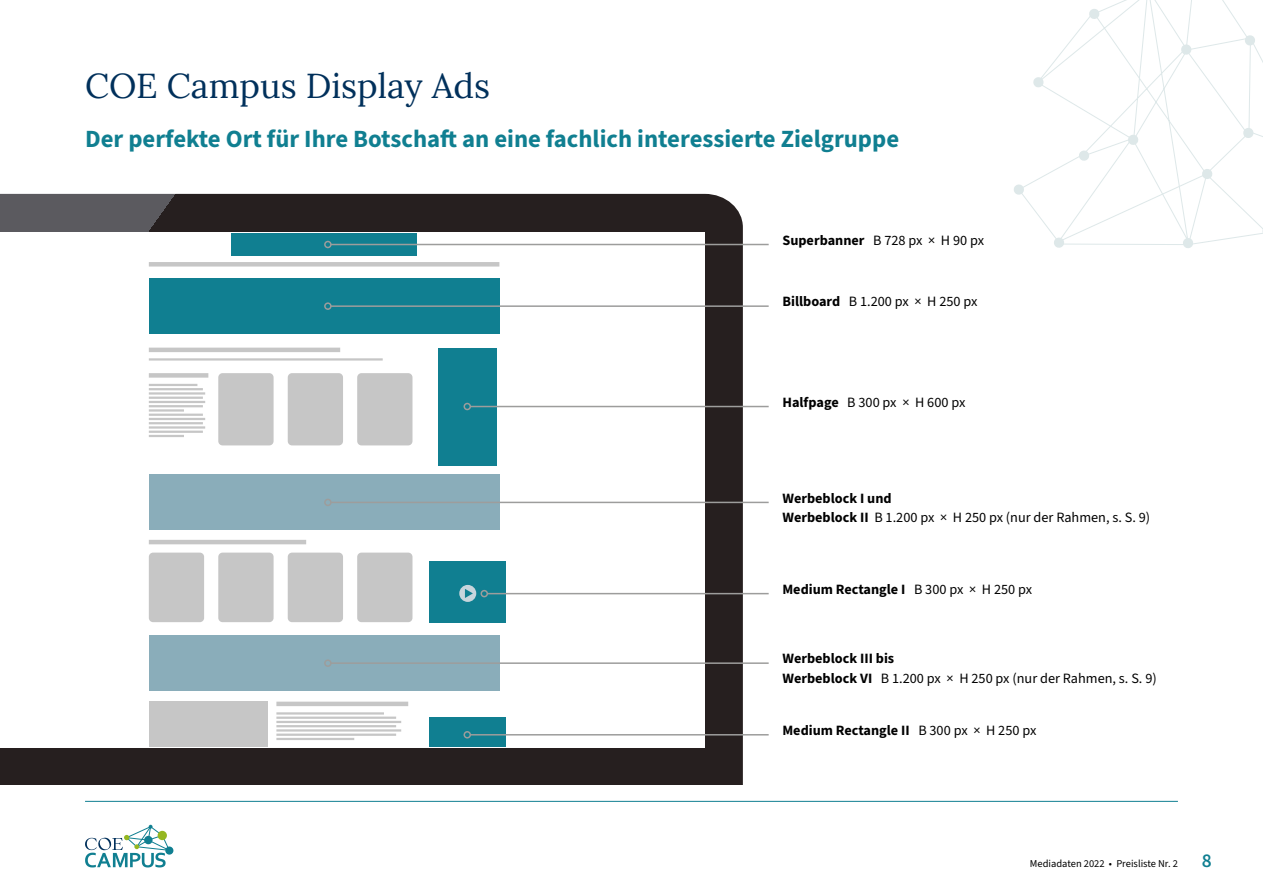
<style>
.page{position:relative;width:1263px;height:893px;background:#fff}
.page>*{position:absolute;margin:0;border:0;box-sizing:border-box;transform-origin:0 0}
.t1{font:34.5px "Lora";color:#00305b}
.t2{font:700 24.75px "Source Sans 3";color:#107f91}
.t3{font:14.25px/19.5px "Source Sans 3";color:#000}
.t4{font:700 14.25px "Source Sans 3";color:#000}
.t5{font:10.5px "Source Sans 3";color:#000}
.s1{font-weight:700}
.s2{font-weight:400}
.s3{font-weight:600;font-size:19.5px;color:#107f91}
</style>
<div class="page">
<hr style="left:85px;top:801px;width:1093px;height:1px;background:#107f91">
<div style="left:165px;top:846px;width:8px;height:9px;background:#107f91;border-radius:50%"></div>
<svg style="left:85px;top:825px;width:85px;height:42px"></svg>
<svg style="left:0;top:194px;width:743px;height:590px;background:#2d2727"></svg>
<div style="left:0;top:232px;width:704px;height:515px;background:#fff"></div>
<svg style="left:1014px;top:77px;width:179px;height:171px"></svg>
<svg style="left:1037px;top:0;width:226px;height:245px"></svg>
<div style="left:231px;top:233px;width:186px;height:23px;background:#107f91"></div>
<hr style="left:331px;top:244px;width:438px;height:1px;background:#9d9d9c">
<div style="left:324px;top:241px;width:8px;height:7px;border:2px solid #9d9d9c;border-radius:50%"></div>
<div style="left:149px;top:702px;width:118px;height:45px;background:#c6c6c6"></div>
<hr style="left:276px;top:702px;width:132px;height:4px;background:#c6c6c6">
<hr style="left:276px;top:712px;width:108px;height:3px;background:#c6c6c6">
<hr style="left:276px;top:717px;width:120px;height:2px;background:#c6c6c6">
<hr style="left:276px;top:721px;width:125px;height:2px;background:#c6c6c6">
<hr style="left:276px;top:725px;width:120px;height:2px;background:#c6c6c6">
<hr style="left:276px;top:729px;width:125px;height:3px;background:#c6c6c6">
<hr style="left:276px;top:734px;width:120px;height:2px;background:#c6c6c6">
<hr style="left:276px;top:738px;width:78px;height:2px;background:#c6c6c6">
<div style="left:429px;top:718px;width:77px;height:29px;background:#107f91"></div>
<hr style="left:470px;top:734px;width:299px;height:1px;background:#9d9d9c">
<div style="left:463px;top:731px;width:8px;height:7px;border:2px solid #9d9d9c;border-radius:50%"></div>
<div style="left:149px;top:262px;width:350px;height:5px;background:#c6c6c6"></div>
<div style="left:149px;top:279px;width:350px;height:55px;background:#107f91"></div>
<hr style="left:331px;top:305px;width:438px;height:2px;background:#9d9d9c">
<div style="left:324px;top:302px;width:8px;height:8px;border:2px solid #9d9d9c;border-radius:50%"></div>
<div style="left:149px;top:474px;width:350px;height:55px;background:#8aadba"></div>
<hr style="left:331px;top:502px;width:438px;height:1px;background:#9d9d9c">
<div style="left:324px;top:499px;width:8px;height:7px;border:2px solid #9d9d9c;border-radius:50%"></div>
<div style="left:149px;top:636px;width:350px;height:55px;background:#8aadba"></div>
<hr style="left:331px;top:662px;width:438px;height:2px;background:#9d9d9c">
<div style="left:324px;top:659px;width:8px;height:8px;border:2px solid #9d9d9c;border-radius:50%"></div>
<hr style="left:149px;top:348px;width:191px;height:4px;background:#c6c6c6">
<hr style="left:149px;top:358px;width:234px;height:3px;background:#c6c6c6">
<div style="left:149px;top:373px;width:59px;height:5px;background:#c6c6c6"></div>
<hr style="left:149px;top:384px;width:48px;height:2px;background:#c6c6c6">
<hr style="left:149px;top:388px;width:54px;height:2px;background:#c6c6c6">
<hr style="left:149px;top:392px;width:56px;height:3px;background:#c6c6c6">
<hr style="left:149px;top:397px;width:54px;height:2px;background:#c6c6c6">
<hr style="left:149px;top:401px;width:56px;height:2px;background:#c6c6c6">
<hr style="left:149px;top:405px;width:54px;height:2px;background:#c6c6c6">
<hr style="left:149px;top:409px;width:35px;height:3px;background:#c6c6c6">
<hr style="left:149px;top:414px;width:54px;height:2px;background:#c6c6c6">
<hr style="left:149px;top:418px;width:56px;height:2px;background:#c6c6c6">
<hr style="left:149px;top:422px;width:54px;height:2px;background:#c6c6c6">
<hr style="left:149px;top:426px;width:56px;height:3px;background:#c6c6c6">
<hr style="left:149px;top:431px;width:54px;height:2px;background:#c6c6c6">
<hr style="left:149px;top:435px;width:35px;height:2px;background:#c6c6c6">
<div style="left:357px;top:373px;width:55px;height:72px;background:#c6c6c6;border-radius:4px"></div>
<div style="left:218px;top:373px;width:56px;height:72px;background:#c6c6c6;border-radius:4px"></div>
<div style="left:288px;top:373px;width:55px;height:72px;background:#c6c6c6;border-radius:4px"></div>
<div style="left:438px;top:348px;width:59px;height:117px;background:#107f91"></div>
<hr style="left:470px;top:406px;width:299px;height:1px;background:#9d9d9c">
<div style="left:463px;top:403px;width:8px;height:7px;border:2px solid #9d9d9c;border-radius:50%"></div>
<div style="left:149px;top:553px;width:55px;height:69px;background:#c6c6c6;border-radius:4px"></div>
<div style="left:357px;top:553px;width:55px;height:69px;background:#c6c6c6;border-radius:4px"></div>
<div style="left:218px;top:553px;width:56px;height:69px;background:#c6c6c6;border-radius:4px"></div>
<div style="left:288px;top:553px;width:55px;height:69px;background:#c6c6c6;border-radius:4px"></div>
<hr style="left:149px;top:540px;width:157px;height:4px;background:#c6c6c6">
<div style="left:429px;top:561px;width:77px;height:62px;background:#107f91"></div>
<div style="left:459px;top:585px;width:17px;height:17px;background:#c7d5dc;border-radius:50%"></div>
<svg style="left:465px;top:589px;width:8px;height:9px"></svg>
<hr style="left:487px;top:593px;width:282px;height:1px;background:#9d9d9c">
<div style="left:480px;top:590px;width:8px;height:7px;border:2px solid #9d9d9c;border-radius:50%"></div>
<h1 class="t1" style="left:85px;top:60px;width:407px">COE Campus Display Ads</h1>
<h2 class="t2" style="left:85px;top:122px;width:816px">Der perfekte Ort für Ihre Botschaft an eine fachlich interessierte Zielgruppe</h2>
<p class="t3" style="left:782px;top:231px;width:203px"><span class="s1">Superbanner</span> B 728 px × H 90 px</p>
<p class="t3" style="left:782px;top:292px;width:197px"><span class="s1">Billboard</span> B 1.200 px × H 250 px</p>
<p class="t3" style="left:782px;top:393px;width:184px"><span class="s1">Halfpage</span> B 300 px × H 600 px</p>
<p class="t3" style="left:782px;top:489px;width:369px"><span class="s1">Werbeblock I und<br>Werbeblock II</span> B 1.200 px × H 250 px (nur der Rahmen, s. S. 9)</p>
<p class="t4" style="left:782px;top:579px;width:251px">Medium Rectangle I <span class="s2">B 300 px × H 250 px</span></p>
<p class="t3" style="left:782px;top:649px;width:376px"><span class="s1">Werbeblock III bis<br>Werbeblock VI</span> B 1.200 px × H 250 px (nur der Rahmen, s. S. 9)</p>
<p class="t4" style="left:782px;top:721px;width:255px">Medium Rectangle II <span class="s2">B 300 px × H 250 px</span></p>
<p class="t5" style="left:1030px;top:857px;width:184px">Mediadaten 2022 • Preisliste Nr. 2 <span class="s3">8</span></p>
</div>
